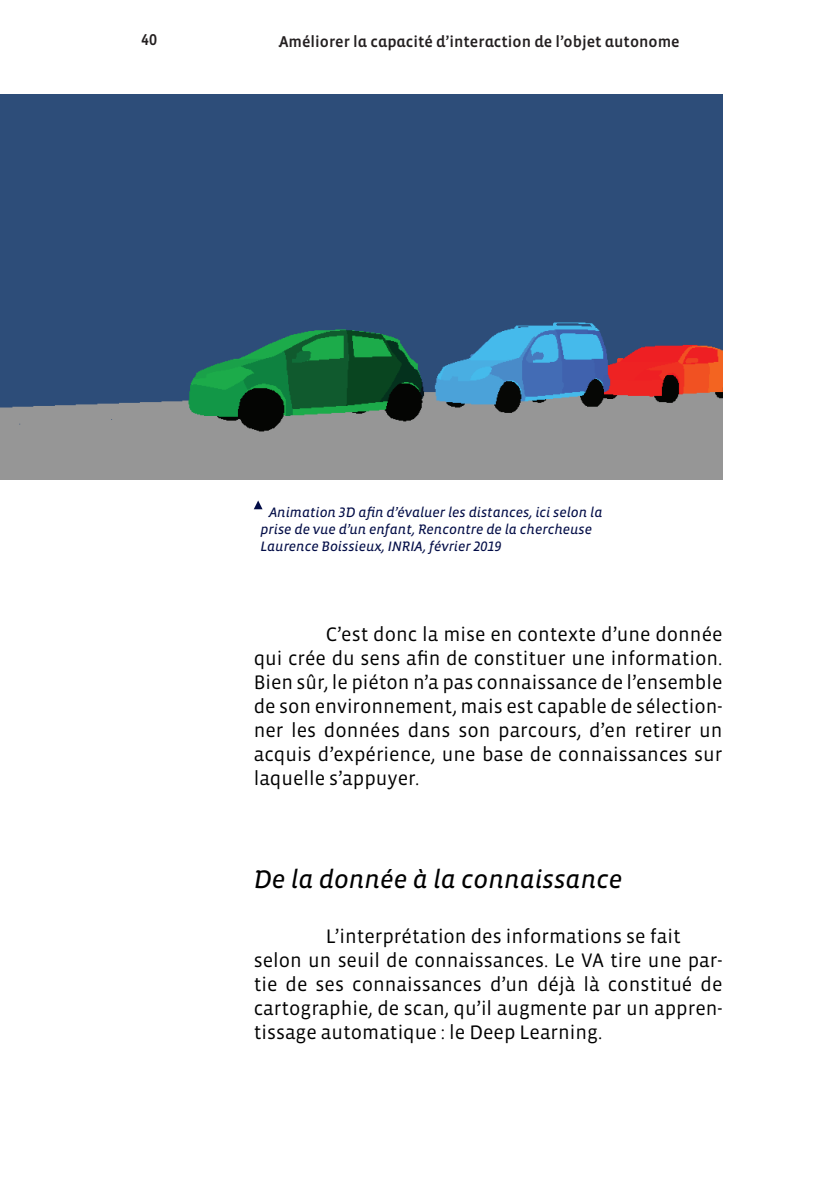
<style>
.page{position:relative;width:840px;height:1191px;background:#fff}
.page>*{position:absolute;margin:0;border:0;box-sizing:border-box;transform-origin:0 0}
.t1{font:26px "Vista Sans Alt Reg Ita";color:#000}
.t2{font:20px/24px "Vista Sans";color:#000;text-align:justify}
.t3{font:16px "Vista Sans Alt Med";color:#231f20}
.t4{font:14px/16.8px "Vista Sans Alt Reg Ita";color:#030d47}
</style>
<div class="page">
<img style="left:0;top:95px;width:722px;height:384px">
<svg style="left:254px;top:500px;width:8px;height:9px"></svg>
<p class="t3" style="left:141px;top:31px;width:17px">40</p>
<p class="t3" style="left:279px;top:33px;width:402px">Améliorer la capacité d’interaction de l’objet autonome</p>
<p class="t4" style="left:260px;top:504px;width:343px;text-indent:9px">Animation 3D afin d’évaluer les distances, ici selon la prise de vue d’un enfant, Rencontre de la chercheuse<br>Laurence Boissieux, INRIA, février 2019</p>
<p class="t2" style="left:253px;top:622px;width:470px;text-indent:72px">C’est donc la mise en contexte d’une donnée qui crée du sens afin de constituer une information.<br>Bien sûr, le piéton n’a pas connaissance de l’ensemble de son environnement, mais est capable de sélection&shy;ner les données dans son parcours, d’en retirer un acquis d’expérience, une base de connaissances sur laquelle s’appuyer.</p>
<h1 class="t1" style="left:253px;top:866px;width:370px">De la donnée à la connaissance</h1>
<p class="t2" style="left:253px;top:924px;width:470px;text-align:left;text-indent:72px">L’interprétation des informations se fait selon un seuil de connaissances. Le VA tire une par&shy;tie de ses connaissances d’un déjà là constitué de cartographie, de scan, qu’il augmente par un appren&shy;tissage automatique : le Deep Learning.</p>
</div>
